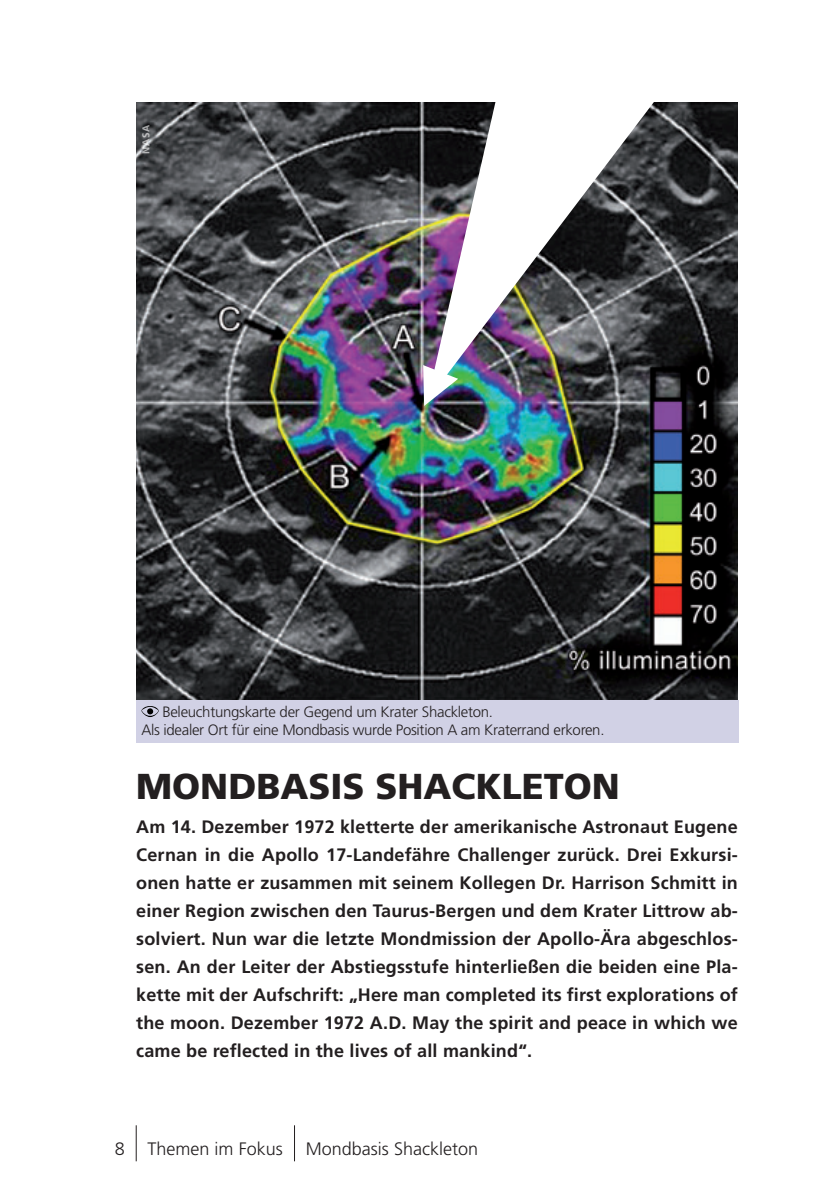
<style>
.page{position:relative;width:840px;height:1191px;background:#fff}
.page>*{position:absolute;margin:0;border:0;box-sizing:border-box;transform-origin:0 0}
.head_0{font:900 36px "Frutiger LT";color:#231f20}
.fliesstext_mit_Absat{font:700 18px/28px "Frutiger LT";letter-spacing:.01em;color:#231f20;text-align:justify}
.fliesstext_erster_Ab{font:300 18px "Frutiger LT";color:#231f20}
.fliesstext{font:300 18px "Frutiger LT";color:#231f20}
.BU{font:300 15px/18px "Frutiger LT";letter-spacing:-.02em;color:#231f20}
.t1{font:700 10px "Frutiger LT";color:#fff}
</style>
<div class="page">
<hr style="left:136px;top:1125px;width:1px;height:36px;background:#231f20">
<hr style="left:294px;top:1125px;width:1px;height:36px;background:#231f20">
<img style="left:136px;top:102px;width:601px;height:598px">
<div style="left:136px;top:700px;width:602px;height:42px;background:#d1d1e5"></div>
<svg style="left:141px;top:706px;width:18px;height:11px"></svg>
<svg style="left:427px;top:102px;width:304px;height:298px"></svg>
<svg style="left:423px;top:365px;width:35px;height:41px"></svg>
<p class="t1" style="left:140px;top:154px;width:31px;rotate:-90deg">NASA</p>
<p class="BU" style="left:141px;top:703px;width:464px;text-indent:21px">Beleuchtungskarte der Gegend um Krater Shackleton.<br>Als idealer Ort für eine Mondbasis wurde Position A am Kraterrand erkoren.</p>
<p class="head_0" style="left:136px;top:764px;width:485px">MONDBASIS SHACKLETON</p>
<p class="fliesstext_mit_Absat" style="left:136px;top:813px;width:603px">Am 14. Dezember 1972 kletterte der amerikanische Astronaut Eugene Cernan in die Apollo 17-Landefähre Challenger zurück. Drei Exkursi&shy;onen hatte er zusammen mit seinem Kollegen Dr. Harrison Schmitt in einer Region zwischen den Taurus-Bergen und dem Krater Littrow ab&shy;solviert. Nun war die letzte Mondmission der Apollo-Ära abgeschlos&shy;sen. An der Leiter der Abstiegsstufe hinterließen die beiden eine Pla&shy;kette mit der Aufschrift: „Here man completed its first explorations of the moon. Dezember 1972 A.D. May the spirit and peace in which we came be reflected in the lives of all mankind“.</p>
<p class="fliesstext" style="left:115px;top:1138px;width:12px">8</p>
<p class="fliesstext_erster_Ab" style="left:147px;top:1138px;width:137px">Themen im Fokus</p>
<p class="fliesstext_erster_Ab" style="left:306px;top:1138px;width:174px">Mondbasis Shackleton</p>
</div>
